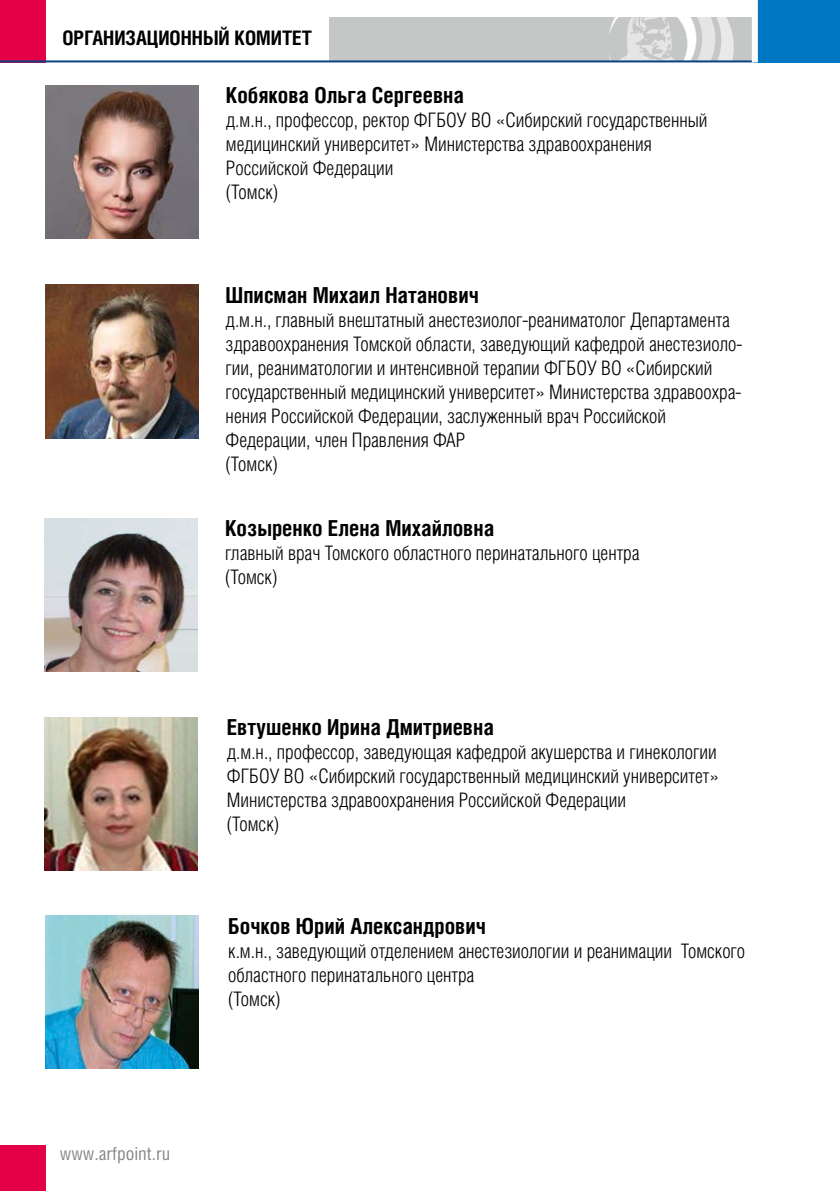
<style>
.page{position:relative;width:840px;height:1191px;background:#fff}
.page>*{position:absolute;margin:0;border:0;box-sizing:border-box;transform-origin:0 0}
.t1{font:700 22px "Helios Cond C";color:#000}
.t2{font:20px/24px "Helios Cond Light C";color:#000}
.t3{font:700 20px "Helios Cond C";color:#000}
.t4{font:18px "Helios Cond C";color:#868786}
</style>
<div class="page">
<div style="left:329px;top:17px;width:432px;height:44px;background:#c5c6c6"></div>
<svg style="left:609px;top:17px;width:125px;height:43px"></svg>
<div style="left:0;top:0;width:45px;height:62px;background:#e40044"></div>
<div style="left:0;top:1145px;width:45px;height:46px;background:#e40044"></div>
<hr style="left:0;top:60px;width:839px;height:2px;background:#0b4284">
<div style="left:754px;top:0;width:85px;height:62px;background:#0078c1"></div>
<div style="left:751px;top:0;width:6px;height:62px;background:#fff"></div>
<img style="left:46px;top:85px;width:153px;height:153px">
<img style="left:45px;top:285px;width:153px;height:153px">
<img style="left:45px;top:518px;width:153px;height:153px">
<img style="left:44px;top:717px;width:153px;height:153px">
<img style="left:45px;top:915px;width:153px;height:154px">
<p class="t3" style="left:62px;top:25px;width:251px">организационный комитет</p>
<p class="t1" style="left:226px;top:82px;width:239px">Кобякова Ольга Сергеевна</p>
<p class="t2" style="left:226px;top:108px;width:483px">д.м.н., профессор, ректор ФГБОУ ВО «Сибирский государственный медицинский университет» Министерства здравоохранения Российской Федерации<br>(Томск)</p>
<p class="t1" style="left:225px;top:282px;width:254px">Шписман Михаил Натанович</p>
<p class="t2" style="left:225px;top:308px;width:518px">д.м.н., главный внештатный анестезиолог-реаниматолог Департамента здравоохранения Томской области, заведующий кафедрой анестезиоло&shy;гии, реаниматологии и интенсивной терапии ФГБОУ ВО «Сибирский государственный медицинский университет» Министерства здравоохра&shy;нения Российской Федерации, заслуженный врач Российской Федерации, член Правления ФАР<br>(Томск)</p>
<p class="t1" style="left:225px;top:515px;width:270px">Козыренко Елена Михайловна</p>
<p class="t2" style="left:225px;top:541px;width:416px">главный врач Томского областного перинатального центра (Томск)</p>
<p class="t1" style="left:227px;top:714px;width:268px">Евтушенко Ирина Дмитриевна</p>
<p class="t2" style="left:227px;top:740px;width:493px">д.м.н., профессор, заведующая кафедрой акушерства и гинекологии ФГБОУ ВО «Сибирский государственный медицинский университет» Министерства здравоохранения Российской Федерации<br>(Томск)</p>
<p class="t4" style="left:60px;top:1142px;width:112px">www.arfpoint.ru</p>
<p class="t1" style="left:228px;top:912px;width:259px">Бочков Юрий Александрович</p>
<p class="t2" style="left:228px;top:938px;width:518px">к.м.н., заведующий отделением анестезиологии и реанимации Томского областного перинатального центра<br>(Томск)</p>
</div>
